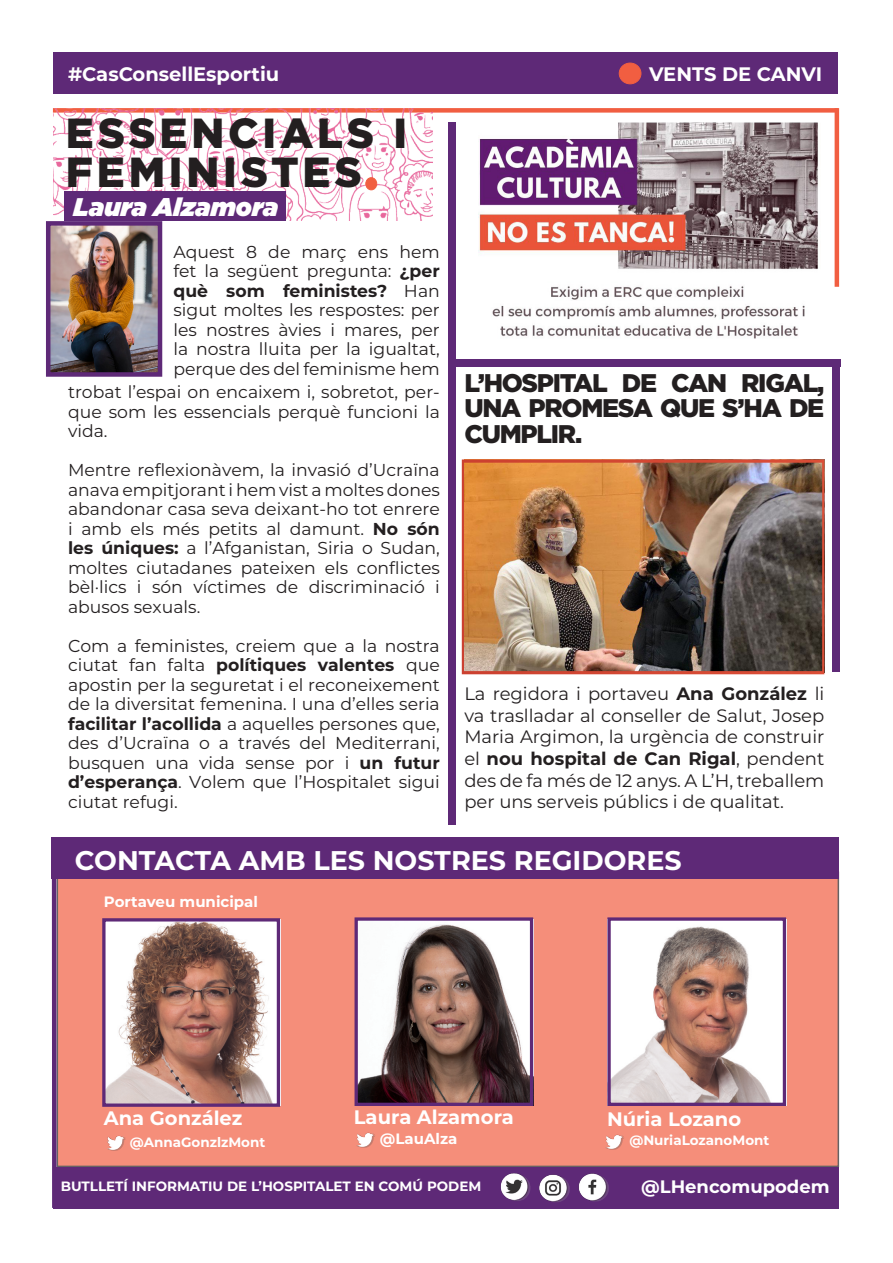
<style>
.page{position:relative;width:893px;height:1263px;background:#fff}
.page>*{position:absolute;margin:0;border:0;box-sizing:border-box;transform-origin:0 0}
.t1{font:900 42px "Gotham";letter-spacing:.09em;color:#231f20}
.t2{font:700 27px "Montserrat";color:#fff}
.t3{font:900 25.5px/25.5px "Gotham";letter-spacing:-.05em;color:#231f20;text-align:justify}
.t4{font:italic 900 25.5px "Gotham";color:#fff}
.t5{font:700 19.5px "Montserrat";color:#fff}
.t6{font:18px/21.6px "Montserrat";color:#231f20;text-align:justify}
.t7{font:700 18px "Montserrat";color:#fff}
.t8{font:17.25px/19.5px "Montserrat";color:#231f20;text-align:justify}
.t9{font:700 15px "Montserrat";color:#fff}
.t10{font:700 13.5px "Montserrat";color:#fff}
.s1{font-weight:700}
</style>
<div class="page">
<div style="left:57px;top:872px;width:781px;height:294px;background:#f58e7a"></div>
<div style="left:53px;top:1167px;width:786px;height:41px;background:#5e2977"></div>
<img style="left:577px;top:1173px;width:36px;height:36px">
<img style="left:534px;top:1165px;width:36px;height:44px">
<img style="left:482px;top:1165px;width:52px;height:44px">
<div style="left:53px;top:53px;width:785px;height:41px;background:#5e2977"></div>
<div style="left:52px;top:871px;width:5px;height:337px;background:#5e2977"></div>
<div style="left:52px;top:838px;width:787px;height:41px;background:#5e2977"></div>
<img style="left:106px;top:922px;width:170px;height:181px">
<div style="left:102px;top:918px;width:178px;height:189px;border:3px solid #5e2977"></div>
<img style="left:611px;top:921px;width:171px;height:181px">
<div style="left:607px;top:917px;width:179px;height:189px;border:3px solid #5e2977"></div>
<img style="left:359px;top:921px;width:170px;height:181px">
<div style="left:355px;top:917px;width:178px;height:189px;border:3px solid #5e2977"></div>
<img style="left:356px;top:1132px;width:19px;height:16px">
<img style="left:605px;top:1134px;width:19px;height:16px">
<img style="left:107px;top:1135px;width:19px;height:16px">
<div style="left:619px;top:63px;width:22px;height:21px;background:#f15e41;border-radius:50%"></div>
<div style="left:619px;top:63px;width:22px;height:21px;border:1px solid #f15e41;border-radius:50%"></div>
<div style="left:53px;top:108px;width:785px;height:5px;background:#f15e41"></div>
<div style="left:833px;top:360px;width:7px;height:312px;background:#5e2977"></div>
<hr style="left:835px;top:108px;width:4px;height:179px;background:#f15e41">
<img style="left:51px;top:226px;width:106px;height:146px">
<div style="left:46px;top:221px;width:116px;height:156px;border:4px solid #5e2977"></div>
<img style="left:53px;top:108px;width:380px;height:113px">
<div style="left:366px;top:178px;width:11px;height:12px;background:#f15e41;border-radius:50%"></div>
<div style="left:366px;top:177px;width:11px;height:13px;border:1px solid #f15e41;border-radius:50%"></div>
<div style="left:65px;top:191px;width:221px;height:30px;background:#5e2977"></div>
<div style="left:456px;top:359px;width:384px;height:8px;background:#5e2977"></div>
<div style="left:448px;top:122px;width:8px;height:702px;background:#5e2977"></div>
<img style="left:478px;top:122px;width:340px;height:217px">
<img style="left:462px;top:459px;width:362px;height:215px">
<p class="t5" style="left:68px;top:60px;width:213px">#CasConsellEsportiu</p>
<p class="t1" style="left:66px;top:109px;width:343px">ESSENCIALS I</p>
<p class="t1" style="left:66px;top:148px;width:297px">FEMINISTES</p>
<p class="t4" style="left:73px;top:192px;width:206px">Laura Alzamora</p>
<p class="t8" style="left:173px;top:241px;width:268px">Aquest 8 de març ens hem fet la següent pregunta: <span class="s1">¿per què som feministes?</span> Han sigut moltes les respostes: per les nostres àvies i mares, per la nostra lluita per la igualtat, perque des del feminisme hem</p>
<p class="t8" style="left:68px;top:382px;width:373px">trobat l’espai on encaixem i, sobretot, per&shy;que som les essencials perquè funcioni la vida.</p>
<p class="t8" style="left:68px;top:460px;width:373px">Mentre reflexionàvem, la invasió d’Ucraïna anava empitjorant i hem vist a moltes dones abandonar casa seva deixant-ho tot enrere i amb els més petits al damunt. <span class="s1">No són les úniques:</span> a l’Afganistan, Siria o Sudan, moltes ciutadanes pateixen els conflictes bèl·lics i són víctimes de discriminació i abusos sexuals.</p>
<p class="t8" style="left:68px;top:635px;width:373px">Com a feministes, creiem que a la nostra ciutat fan falta <span class="s1">polítiques valentes</span> que apostin per la seguretat i el reconeixement de la diversitat femenina. I una d’elles seria <span class="s1">facilitar l’acollida</span> a aquelles persones que, des d’Ucraïna o a través del Mediterrani, busquen una vida sense por i <span class="s1">un futur d’esperança</span>. Volem que l’Hospitalet sigui ciutat refugi.</p>
<p class="t5" style="left:649px;top:60px;width:175px">VENTS DE CANVI</p>
<p class="t3" style="left:464px;top:369px;width:361px">L’HOSPITAL DE CAN RIGAL, UNA PROMESA QUE S’HA DE CUMPLIR.</p>
<p class="t6" style="left:464px;top:682px;width:362px">La regidora i portaveu <span class="s1">Ana González</span> li va traslladar al conseller de Salut, Josep Maria Argimon, la urgència de construir el <span class="s1">nou hospital de Can Rigal</span>, pendent des de fa més de 12 anys. A L’H, treballem per uns serveis públics i de qualitat.</p>
<p class="t2" style="left:75px;top:840px;width:608px">CONTACTA AMB LES NOSTRES REGIDORES</p>
<p class="t9" style="left:104px;top:891px;width:156px">Portaveu municipal</p>
<p class="t5" style="left:354px;top:1103px;width:162px">Laura Alzamora</p>
<p class="t5" style="left:607px;top:1105px;width:136px">Núria Lozano</p>
<p class="t9" style="left:380px;top:1128px;width:79px">@LauAlza</p>
<p class="t5" style="left:104px;top:1104px;width:140px">Ana González</p>
<p class="t10" style="left:130px;top:1132px;width:137px">@AnnaGonzlzMont</p>
<p class="t10" style="left:629px;top:1130px;width:142px">@NuriaLozanoMont</p>
<p class="t10" style="left:61px;top:1177px;width:422px">BUTLLETÍ INFORMATIU DE L’HOSPITALET EN COMÚ PODEM</p>
<p class="t7" style="left:641px;top:1173px;width:190px">@LHencomupodem</p>
</div>
